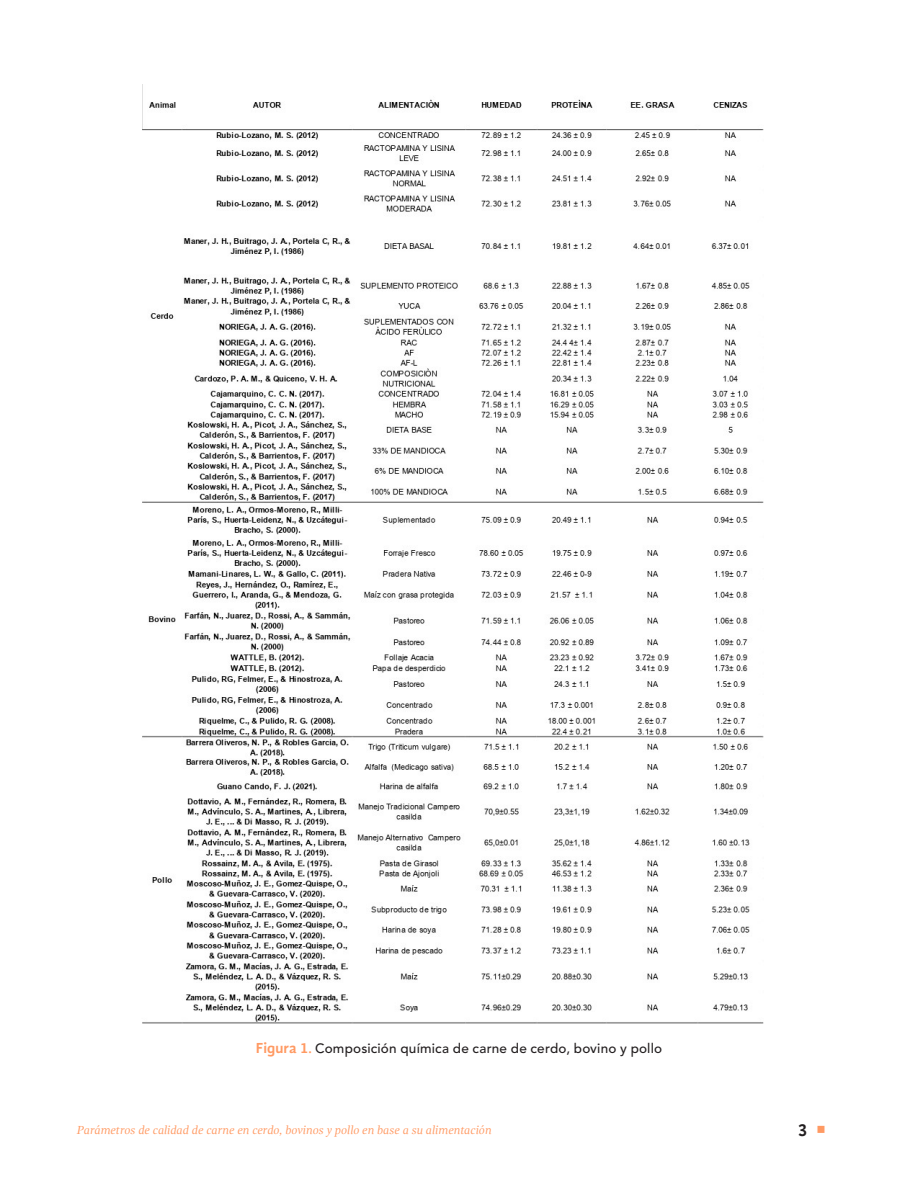
<style>
.page{position:relative;width:918px;height:1188px;background:#fff}
.page>*{position:absolute;margin:0;border:0;box-sizing:border-box;transform-origin:0 0}
.t1{font:700 18px "Gandhi Sans";color:#231f20}
.Títulos_tablas{font:500 13.5px "Avenir LT Std";letter-spacing:.015em;color:#231f20}
.Pie_de_página_-_der{font:italic 12px "Gandhi Serif";color:#ff9a63}
.s1{font-family:"Gandhi Sans";font-weight:700;font-size:15px;color:#ff9a63}
.s2{font-family:"Gandhi Sans";font-weight:700;color:#ff9a63}
.s3{color:#ff9a63}
</style>
<div class="page">
<img style="left:142px;top:84px;width:622px;height:940px">
<p class="Títulos_tablas" style="left:256px;top:1040px;width:408px"><span class="s1">Figura 1</span><span class="s2">.</span> Composición química de carne de cerdo, bovino y pollo</p>
<p class="Pie_de_página_-_der" style="left:77px;top:1123px;width:416px">Parámetros de calidad de carne en cerdo, bovinos y pollo en base a su alimentación</p>
<h1 class="t1" style="left:798px;top:1120px;width:30px">3 <span class="s3">○</span></h1>
</div>
